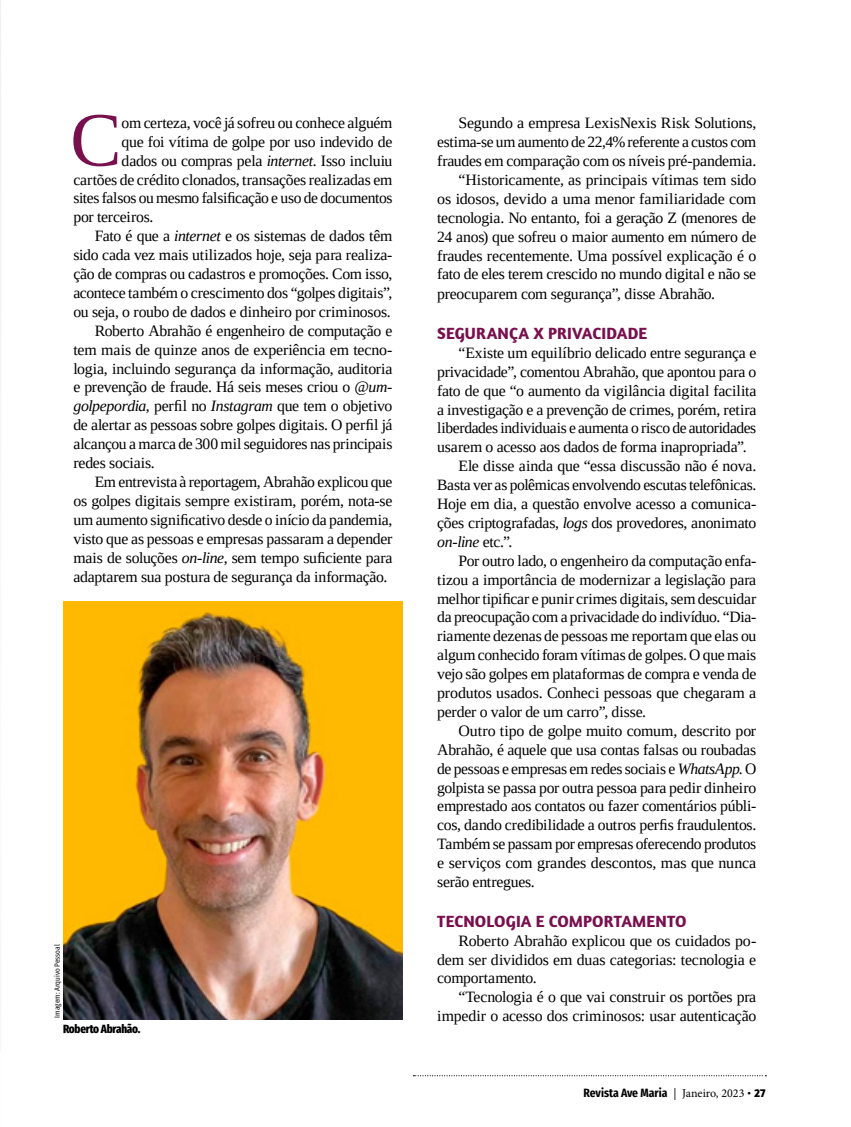
<style>
.page{position:relative;width:851px;height:1127px;background:#fff}
.page>*{position:absolute;margin:0;border:0;box-sizing:border-box;transform-origin:0 0}
.t1{font:76.95px "Tinos";color:#78104e}
.t2{font:700 16.5px "Amaranth";letter-spacing:.005em;color:#78104e}
.t3{font:15.75px/18.9px "Tinos";letter-spacing:-.015em;color:#000;text-align:justify}
.t4{font:italic 15.75px "Tinos";letter-spacing:-.025em;color:#000}
.t5{font:700 12px "Fira Sans Condensed";color:#000}
.t6{font:800 extra-condensed 12px "Fira Sans";letter-spacing:-.02em;color:#000}
.t7{font:7.5px "Fira Sans Condensed";color:#000}
.s1{font-style:italic}
.s2{font-style:normal}
.s3{font-family:"Minion Pro";font-weight:400}
.s4{font-family:"Amaranth"}
</style>
<div class="page">
<img style="left:63px;top:602px;width:339px;height:417px">
<svg style="left:413px;top:1075px;width:353px;height:1px"></svg>
<h1 class="t1" style="left:70px;top:90px;width:53px">C</h1>
<p class="t3" style="left:122px;top:113px;width:272px">om certeza, você já sofreu ou conhece alguém</p>
<p class="t3" style="left:122px;top:132px;width:272px">que foi vítima de golpe por uso indevido de</p>
<p class="t3" style="left:122px;top:151px;width:272px">dados ou compras pela <span class="s1">internet</span>. Isso incluiu</p>
<p class="t3" style="left:73px;top:170px;width:320px">cartões de crédito clonados, transações realizadas em</p>
<p class="t3" style="left:73px;top:189px;width:320px">sites falsos ou mesmo falsificação e uso de documentos</p>
<p class="t3" style="left:73px;top:208px;width:82px">por terceiros.</p>
<p class="t3" style="left:95px;top:226px;width:299px">Fato é que a <span class="s1">internet</span> e os sistemas de dados têm</p>
<p class="t3" style="left:73px;top:245px;width:320px">sido cada vez mais utilizados hoje, seja para realiza-</p>
<p class="t3" style="left:73px;top:264px;width:320px">ção de compras ou cadastros e promoções. Com isso,</p>
<p class="t3" style="left:73px;top:283px;width:320px">acontece também o crescimento dos “golpes digitais”,</p>
<p class="t3" style="left:73px;top:302px;width:319px">ou seja, o roubo de dados e dinheiro por criminosos.</p>
<p class="t3" style="left:95px;top:321px;width:299px">Roberto Abrahão é engenheiro de computação e</p>
<p class="t3" style="left:73px;top:340px;width:320px">tem mais de quinze anos de experiência em tecno-</p>
<p class="t3" style="left:73px;top:359px;width:320px">logia, incluindo segurança da informação, auditoria</p>
<p class="t3" style="left:73px;top:378px;width:320px">e prevenção de fraude. Há seis meses criou o <span class="s1">@um-</span></p>
<p class="t3" style="left:73px;top:397px;width:320px"><span class="s1">golpepordia</span>, perfil no <span class="s1">Instagram</span> que tem o objetivo</p>
<p class="t3" style="left:73px;top:415px;width:320px">de alertar as pessoas sobre golpes digitais. O perfil já</p>
<p class="t3" style="left:73px;top:434px;width:320px">alcançou a marca de 300 mil seguidores nas principais</p>
<p class="t3" style="left:73px;top:453px;width:83px">redes sociais.</p>
<p class="t3" style="left:95px;top:472px;width:299px">Em entrevista à reportagem, Abrahão explicou que</p>
<p class="t3" style="left:73px;top:491px;width:320px">os golpes digitais sempre existiram, porém, nota-se</p>
<p class="t3" style="left:73px;top:510px;width:320px">um aumento significativo desde o início da pandemia,</p>
<p class="t3" style="left:73px;top:529px;width:320px">visto que as pessoas e empresas passaram a depender</p>
<p class="t3" style="left:73px;top:548px;width:320px">mais de soluções <span class="s1">on-line</span>, sem tempo suficiente para</p>
<p class="t3" style="left:73px;top:567px;width:315px">adaptarem sua postura de segurança da informação.</p>
<p class="t7" style="left:50px;top:1017px;width:75px;rotate:-90deg">Imagem: Arquivo Pessoal</p>
<p class="t6" style="left:63px;top:1018px;width:79px">Roberto Abrahão.</p>
<p class="t3" style="left:458px;top:113px;width:299px">Segundo a empresa LexisNexis Risk Solutions,</p>
<p class="t3" style="left:437px;top:132px;width:320px">estima-se um aumento de 22,4% referente a custos com</p>
<p class="t3" style="left:437px;top:151px;width:320px">fraudes em comparação com os níveis pré-pandemia.</p>
<p class="t3" style="left:458px;top:170px;width:299px">“Historicamente, as principais vítimas tem sido</p>
<p class="t3" style="left:437px;top:189px;width:320px">os idosos, devido a uma menor familiaridade com</p>
<p class="t3" style="left:437px;top:208px;width:320px">tecnologia. No entanto, foi a geração Z (menores de</p>
<p class="t3" style="left:437px;top:227px;width:320px">24 anos) que sofreu o maior aumento em número de</p>
<p class="t3" style="left:437px;top:246px;width:320px">fraudes recentemente. Uma possível explicação é o</p>
<p class="t3" style="left:437px;top:265px;width:320px">fato de eles terem crescido no mundo digital e não se</p>
<p class="t3" style="left:437px;top:284px;width:279px">preocuparem com segurança”, disse Abrahão.</p>
<p class="t2" style="left:437px;top:323px;width:211px">SEGURANÇA X PRIVACIDADE</p>
<p class="t3" style="left:458px;top:343px;width:299px">“Existe um equilíbrio delicado entre segurança e</p>
<p class="t3" style="left:437px;top:362px;width:320px">privacidade”, comentou Abrahão, que apontou para o</p>
<p class="t3" style="left:437px;top:381px;width:320px">fato de que “o aumento da vigilância digital facilita</p>
<p class="t3" style="left:437px;top:400px;width:320px">a investigação e a prevenção de crimes, porém, retira</p>
<p class="t3" style="left:437px;top:419px;width:320px">liberdades individuais e aumenta o risco de autoridades</p>
<p class="t3" style="left:437px;top:437px;width:311px">usarem o acesso aos dados de forma inapropriada”.</p>
<p class="t3" style="left:458px;top:456px;width:299px">Ele disse ainda que “essa discussão não é nova.</p>
<p class="t3" style="left:437px;top:475px;width:320px">Basta ver as polêmicas envolvendo escutas telefônicas.</p>
<p class="t3" style="left:437px;top:494px;width:320px">Hoje em dia, a questão envolve acesso a comunica-</p>
<p class="t3" style="left:437px;top:513px;width:320px">ções criptografadas, <span class="s1">logs</span> dos provedores, anonimato</p>
<p class="t4" style="left:437px;top:531px;width:77px">on-line <span class="s2">etc.”.</span></p>
<p class="t3" style="left:458px;top:551px;width:299px">Por outro lado, o engenheiro da computação enfa-</p>
<p class="t3" style="left:437px;top:570px;width:320px">tizou a importância de modernizar a legislação para</p>
<p class="t3" style="left:437px;top:589px;width:320px">melhor tipificar e punir crimes digitais, sem descuidar</p>
<p class="t3" style="left:437px;top:608px;width:320px">da preocupação com a privacidade do indivíduo. “Dia-</p>
<p class="t3" style="left:437px;top:626px;width:320px">riamente dezenas de pessoas me reportam que elas ou</p>
<p class="t3" style="left:437px;top:645px;width:320px">algum conhecido foram vítimas de golpes. O que mais</p>
<p class="t3" style="left:437px;top:664px;width:320px">vejo são golpes em plataformas de compra e venda de</p>
<p class="t3" style="left:437px;top:683px;width:320px">produtos usados. Conheci pessoas que chegaram a</p>
<p class="t3" style="left:437px;top:702px;width:210px">perder o valor de um carro”, disse.</p>
<p class="t3" style="left:458px;top:721px;width:299px">Outro tipo de golpe muito comum, descrito por</p>
<p class="t3" style="left:437px;top:740px;width:320px">Abrahão, é aquele que usa contas falsas ou roubadas</p>
<p class="t3" style="left:437px;top:759px;width:320px">de pessoas e empresas em redes sociais e <span class="s1">WhatsApp</span>. O</p>
<p class="t3" style="left:437px;top:778px;width:320px">golpista se passa por outra pessoa para pedir dinheiro</p>
<p class="t3" style="left:437px;top:797px;width:320px">emprestado aos contatos ou fazer comentários públi-</p>
<p class="t3" style="left:437px;top:815px;width:320px">cos, dando credibilidade a outros perfis fraudulentos.</p>
<p class="t3" style="left:437px;top:834px;width:320px">Também se passam por empresas oferecendo produtos</p>
<p class="t3" style="left:437px;top:853px;width:320px">e serviços com grandes descontos, mas que nunca</p>
<p class="t3" style="left:437px;top:872px;width:99px">serão entregues.</p>
<p class="t2" style="left:437px;top:910px;width:251px">TECNOLOGIA E COMPORTAMENTO</p>
<p class="t3" style="left:437px;top:931px;width:320px;text-indent:21px">Roberto Abrahão explicou que os cuidados po&shy;dem ser divididos em duas categorias: tecnologia e comportamento.</p>
<p class="t3" style="left:437px;top:987px;width:320px;text-align:right">“Tecnologia é o que vai construir os portões pra impedir o acesso dos criminosos: usar autenticação</p>
<p class="t5" style="left:583px;top:1082px;width:184px">Revista Ave Maria <span class="s3">| Janeiro, 2023</span> <span class="s4">• 27</span></p>
</div>
